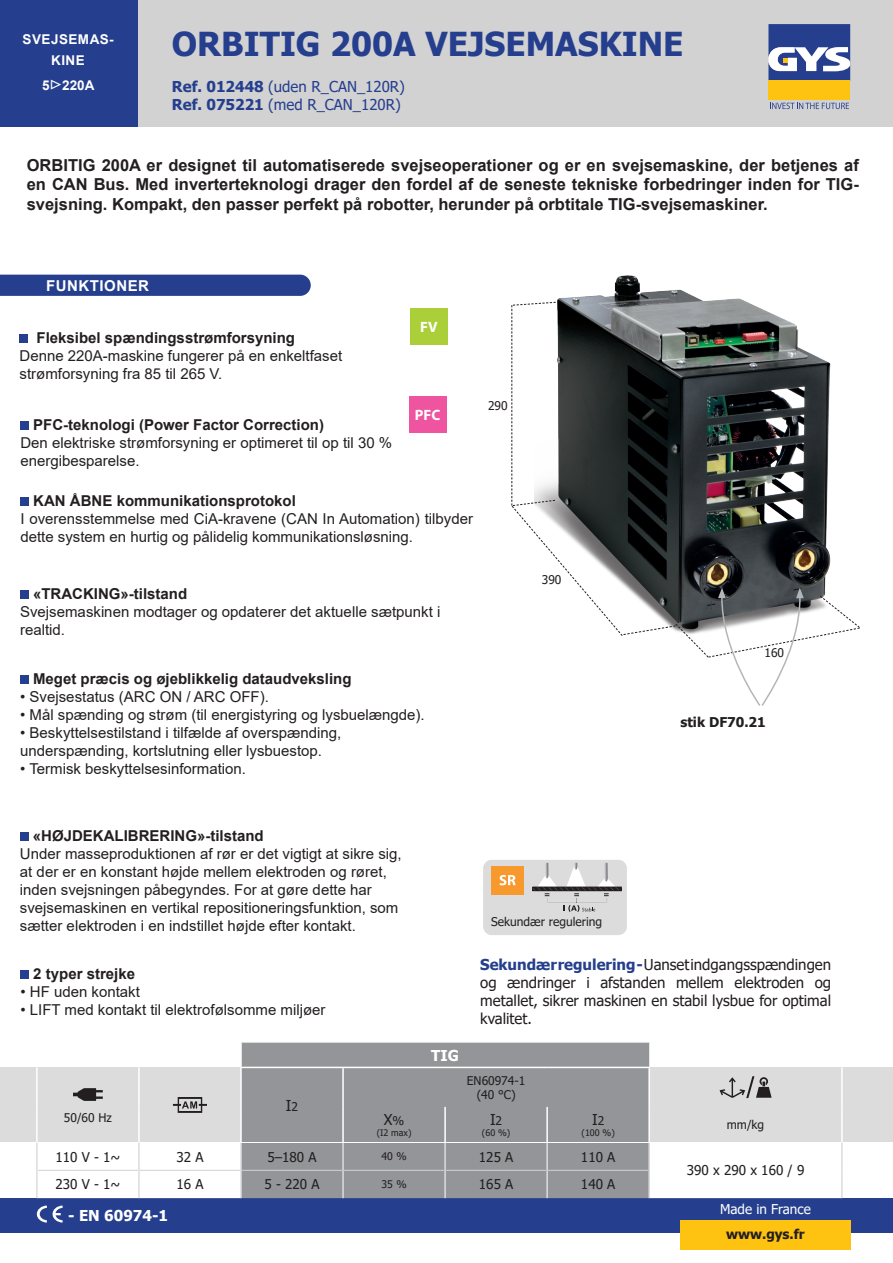
<style>
.page{position:relative;width:893px;height:1263px;background:#fff}
.page>*{position:absolute;margin:0;border:0;box-sizing:border-box;transform-origin:0 0}
.t1{font:700 33px "Tahoma";color:#253f8e}
.t2{font:700 16.5px/19.8px "Arial";color:#231f20;text-align:justify}
.t3{font:15px/18px "Arial";color:#231f20}
.t4{font:700 15px "Arial";color:#231f20}
.t5{font:15px/18px "Tahoma";color:#231f20;text-align:justify}
.t6{font:15px "Tahoma";color:#253f8e}
.t7{font:700 15px "Tahoma";color:#fff}
.t8{font:700 15px "Arial";letter-spacing:.035em;color:#fff}
.t9{font:700 15px "Myriad Pro";color:#fff}
.t10{font:13.5px "Tahoma";color:#231f20}
.t11{font:700 13.5px "Tahoma";color:#231f20}
.t12{font:700 13.5px/21px "Arial";letter-spacing:.035em;color:#fff;text-align:center}
.t13{font:13.5px "Tahoma";color:#fff}
.t14{font:12px "Tahoma";color:#231f20}
.t15{font:10.5px "Tahoma";color:#231f20}
.t16{font:9px "Tahoma";color:#231f20}
.s1{font-family:"Minion Pro";font-size:21px}
.s2{font-weight:700}
.s3{font-size:12px}
.s4{font-weight:700;color:#253f8e}
</style>
<div class="page">
<div style="left:137px;top:0;width:756px;height:127px;background:#d2d2d2"></div>
<div style="left:0;top:1198px;width:893px;height:34px;background:#253f8e"></div>
<div style="left:768px;top:81px;width:82px;height:19px;background:#fec210"></div>
<svg style="left:768px;top:24px;width:82px;height:57px;background:#6575a9"></svg>
<svg style="left:770px;top:103px;width:79px;height:6px"></svg>
<div style="left:0;top:0;width:137px;height:127px;background:#253f8e"></div>
<div style="left:680px;top:1220px;width:170px;height:30px;background:#fec210"></div>
<div style="left:0;top:1067px;width:893px;height:75px;background:#dcdcdc"></div>
<hr style="left:841px;top:1067px;width:2px;height:40px;background:#fff">
<hr style="left:841px;top:1107px;width:2px;height:35px;background:#fff">
<hr style="left:36px;top:1067px;width:2px;height:40px;background:#fff">
<hr style="left:36px;top:1107px;width:2px;height:35px;background:#fff">
<hr style="left:36px;top:1142px;width:2px;height:28px;background:#dcdcdc">
<hr style="left:841px;top:1142px;width:2px;height:28px;background:#dcdcdc">
<hr style="left:841px;top:1170px;width:2px;height:28px;background:#dcdcdc">
<hr style="left:36px;top:1170px;width:2px;height:28px;background:#dcdcdc">
<svg style="left:37px;top:1042px;width:805px;height:156px"></svg>
<svg style="left:37px;top:1205px;width:10px;height:17px"></svg>
<svg style="left:53px;top:1205px;width:10px;height:17px"></svg>
<img style="left:557px;top:275px;width:188px;height:26px">
<svg style="left:511px;top:301px;width:349px;height:405px"></svg>
<div style="left:0;top:275px;width:311px;height:21px;background:#253f8e"></div>
<div style="left:20px;top:970px;width:9px;height:9px;background:#253f8e"></div>
<div style="left:20px;top:832px;width:9px;height:9px;background:#253f8e"></div>
<div style="left:20px;top:590px;width:9px;height:8px;background:#253f8e"></div>
<div style="left:20px;top:497px;width:9px;height:8px;background:#253f8e"></div>
<div style="left:20px;top:675px;width:9px;height:9px;background:#253f8e"></div>
<div style="left:20px;top:334px;width:8px;height:9px;background:#253f8e"></div>
<div style="left:20px;top:421px;width:9px;height:9px;background:#253f8e"></div>
<div style="left:410px;top:308px;width:38px;height:37px;background:#abcf38"></div>
<div style="left:409px;top:397px;width:37px;height:36px;background:#ee549f"></div>
<div style="left:483px;top:860px;width:144px;height:75px;background:#dcdcdc;border-radius:9px"></div>
<div style="left:491px;top:867px;width:33px;height:28px;background:#f8992d"></div>
<svg style="left:499px;top:875px;width:17px;height:10px"></svg>
<svg style="left:532px;top:863px;width:90px;height:49px"></svg>
<p class="t12" style="left:23px;top:29px;width:93px">SVEJSEMAS-<br>KINE</p>
<p class="t12" style="left:42px;top:75px;width:54px">5<span class="s1">▷</span>220A</p>
<p class="t1" style="left:172px;top:21px;width:513px">ORBITIG 200A VEJSEMASKINE</p>
<p class="t6" style="left:172px;top:76px;width:235px"><span class="s2">Ref. 012448</span> (uden R_CAN_120R)</p>
<p class="t6" style="left:172px;top:94px;width:230px"><span class="s2">Ref. 075221</span> (med R_CAN_120R)</p>
<p class="t2" style="left:27px;top:155px;width:833px">ORBITIG 200A er designet til automatiserede svejseoperationer og er en svejsemaskine, der betjenes af en CAN Bus. Med inverterteknologi drager den fordel af de seneste tekniske forbedringer inden for TIG&shy;svejsning. Kompakt, den passer perfekt på robotter, herunder på orbtitale TIG-svejsemaskiner.</p>
<p class="t8" style="left:46px;top:275px;width:105px">FUNKTIONER</p>
<p class="t4" style="left:37px;top:327px;width:260px">Fleksibel spændingsstrømforsyning</p>
<p class="t3" style="left:20px;top:346px;width:324px">Denne 220A-maskine fungerer på en enkeltfaset strømforsyning fra 85 til 265 V.</p>
<p class="t4" style="left:33px;top:414px;width:292px">PFC-teknologi (Power Factor Correction)</p>
<p class="t3" style="left:20px;top:434px;width:373px">Den elektriske strømforsyning er optimeret til op til 30 % energibesparelse.</p>
<p class="t9" style="left:420px;top:317px;width:19px">FV</p>
<p class="t9" style="left:415px;top:405px;width:27px">PFC</p>
<p class="t4" style="left:33px;top:490px;width:264px">KAN ÅBNE kommunikationsprotokol</p>
<p class="t3" style="left:20px;top:509px;width:454px">I overensstemmelse med CiA-kravene (CAN In Automation) tilbyder dette system en hurtig og pålidelig kommunikationsløsning.</p>
<p class="t14" style="left:488px;top:398px;width:21px">290</p>
<p class="t4" style="left:33px;top:583px;width:156px">«TRACKING»-tilstand</p>
<p class="t3" style="left:20px;top:602px;width:422px">Svejsemaskinen modtager og opdaterer det aktuelle sætpunkt i realtid.</p>
<p class="t4" style="left:33px;top:668px;width:320px">Meget præcis og øjeblikkelig dataudveksling</p>
<p class="t3" style="left:20px;top:687px;width:250px">• Svejsestatus (ARC ON / ARC OFF).</p>
<p class="t3" style="left:20px;top:705px;width:406px">• Mål spænding og strøm (til energistyring og lysbuelængde).</p>
<p class="t3" style="left:20px;top:723px;width:323px">• Beskyttelsestilstand i tilfælde af overspænding, underspænding, kortslutning eller lysbuestop.</p>
<p class="t3" style="left:20px;top:759px;width:227px">• Termisk beskyttelsesinformation.</p>
<p class="t14" style="left:542px;top:572px;width:21px">390</p>
<p class="t4" style="left:33px;top:825px;width:232px">«HØJDEKALIBRERING»-tilstand</p>
<p class="t3" style="left:20px;top:844px;width:383px">Under masseproduktionen af rør er det vigtigt at sikre sig, at der er en konstant højde mellem elektroden og røret, inden svejsningen påbegyndes. For at gøre dette har svejsemaskinen en vertikal repositioneringsfunktion, som sætter elektroden i en indstillet højde efter kontakt.</p>
<p class="t14" style="left:491px;top:914px;width:113px">Sekundær regulering</p>
<p class="t14" style="left:764px;top:645px;width:21px">160</p>
<p class="t11" style="left:680px;top:712px;width:87px">stik DF70.21</p>
<p class="t4" style="left:33px;top:963px;width:103px">2 typer strejke</p>
<p class="t3" style="left:20px;top:982px;width:121px">• HF uden kontakt</p>
<p class="t3" style="left:20px;top:1000px;width:307px">• LIFT med kontakt til elektrofølsomme miljøer</p>
<p class="t5" style="left:286px;top:1097px;width:14px">I<span class="s3">2</span></p>
<p class="t14" style="left:64px;top:1110px;width:49px">50/60 Hz</p>
<p class="t5" style="left:384px;top:1111px;width:22px">X<span class="s3">%</span></p>
<p class="t16" style="left:377px;top:1126px;width:36px">(I2 max)</p>
<p class="t5" style="left:480px;top:957px;width:352px"><span class="s4">Sekundær regulering -</span> Uanset indgangsspændingen og ændringer i afstanden mellem elektroden og metallet, sikrer maskinen en stabil lysbue for optimal kvalitet.</p>
<p class="t7" style="left:431px;top:1045px;width:29px">TIG</p>
<p class="t14" style="left:467px;top:1072px;width:60px">EN60974-1</p>
<p class="t14" style="left:477px;top:1086px;width:40px">(40 °C)</p>
<p class="t5" style="left:490px;top:1111px;width:14px">I<span class="s3">2</span></p>
<p class="t16" style="left:482px;top:1126px;width:30px">(60 %)</p>
<p class="t5" style="left:592px;top:1111px;width:14px">I<span class="s3">2</span></p>
<p class="t16" style="left:582px;top:1126px;width:35px">(100 %)</p>
<p class="t14" style="left:727px;top:1117px;width:39px">mm/kg</p>
<p class="t10" style="left:55px;top:1147px;width:66px">110 V - 1~</p>
<p class="t10" style="left:176px;top:1147px;width:29px">32 A</p>
<p class="t10" style="left:267px;top:1147px;width:51px">5–180 A</p>
<p class="t15" style="left:382px;top:1149px;width:27px">40 %</p>
<p class="t10" style="left:479px;top:1147px;width:36px">125 A</p>
<p class="t10" style="left:581px;top:1147px;width:36px">110 A</p>
<p class="t10" style="left:55px;top:1175px;width:66px">230 V - 1~</p>
<p class="t10" style="left:176px;top:1175px;width:29px">16 A</p>
<p class="t10" style="left:264px;top:1175px;width:57px">5 - 220 A</p>
<p class="t15" style="left:382px;top:1177px;width:27px">35 %</p>
<p class="t10" style="left:479px;top:1175px;width:36px">165 A</p>
<p class="t10" style="left:581px;top:1175px;width:36px">140 A</p>
<p class="t7" style="left:68px;top:1205px;width:101px">- EN 60974-1</p>
<p class="t10" style="left:687px;top:1161px;width:119px">390 x 290 x 160 / 9</p>
<p class="t13" style="left:720px;top:1200px;width:92px">Made in France</p>
<p class="t11" style="left:726px;top:1225px;width:80px">www.gys.fr</p>
</div>
